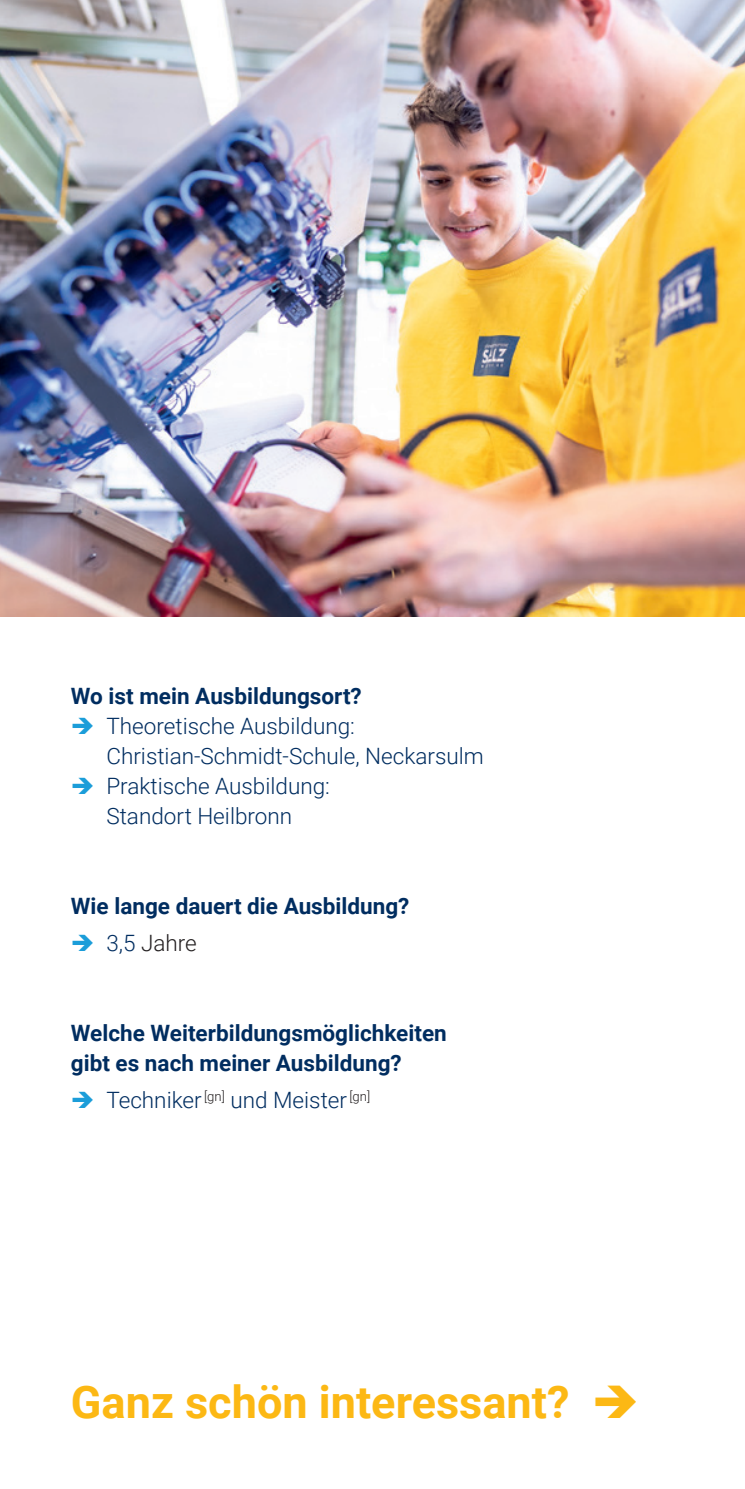
<style>
.page{position:relative;width:745px;height:1489px;background:#fff}
.page>*{position:absolute;margin:0;border:0;box-sizing:border-box;transform-origin:0 0}
.t1{font:700 45px "Roboto";color:#fcb814}
.t2{font:300 22.5px/30px "Roboto";color:#002d60}
.t3{font:700 22.5px/30px "Roboto";color:#002d60}
.t4{font:300 22.5px "Roboto";color:#231f20}
.s1{color:#1b9dd9}
.s2{color:#002d60}
</style>
<div class="page">
<img style="left:0;top:0;width:744px;height:617px">
<p class="t3" style="left:71px;top:680px;width:292px">Wo ist mein Ausbildungsort?</p>
<p class="t2" style="left:106px;top:710px;width:379px;text-indent:-35px"><span class="s1">➔</span> Theoretische Ausbildung:<br>Christian-Schmidt-Schule, Neckarsulm</p>
<p class="t2" style="left:71px;top:770px;width:260px;text-align:center"><span class="s1">➔</span> Praktische Ausbildung:<br>Standort Heilbronn</p>
<p class="t3" style="left:71px;top:890px;width:340px">Wie lange dauert die Ausbildung?</p>
<p class="t4" style="left:71px;top:927px;width:127px"><span class="s1">➔</span> <span class="s2">3,5</span> Jahre</p>
<p class="t3" style="left:71px;top:1017px;width:377px">Welche Weiterbildungsmöglichkeiten gibt es nach meiner Ausbildung?</p>
<p class="t2" style="left:71px;top:1084px;width:300px"><span class="s1">➔</span> Techniker <sup>[gn]</sup> und Meister <sup>[gn]</sup></p>
<h1 class="t1" style="left:71px;top:1370px;width:570px">Ganz schön interessant? ➔</h1>
</div>
